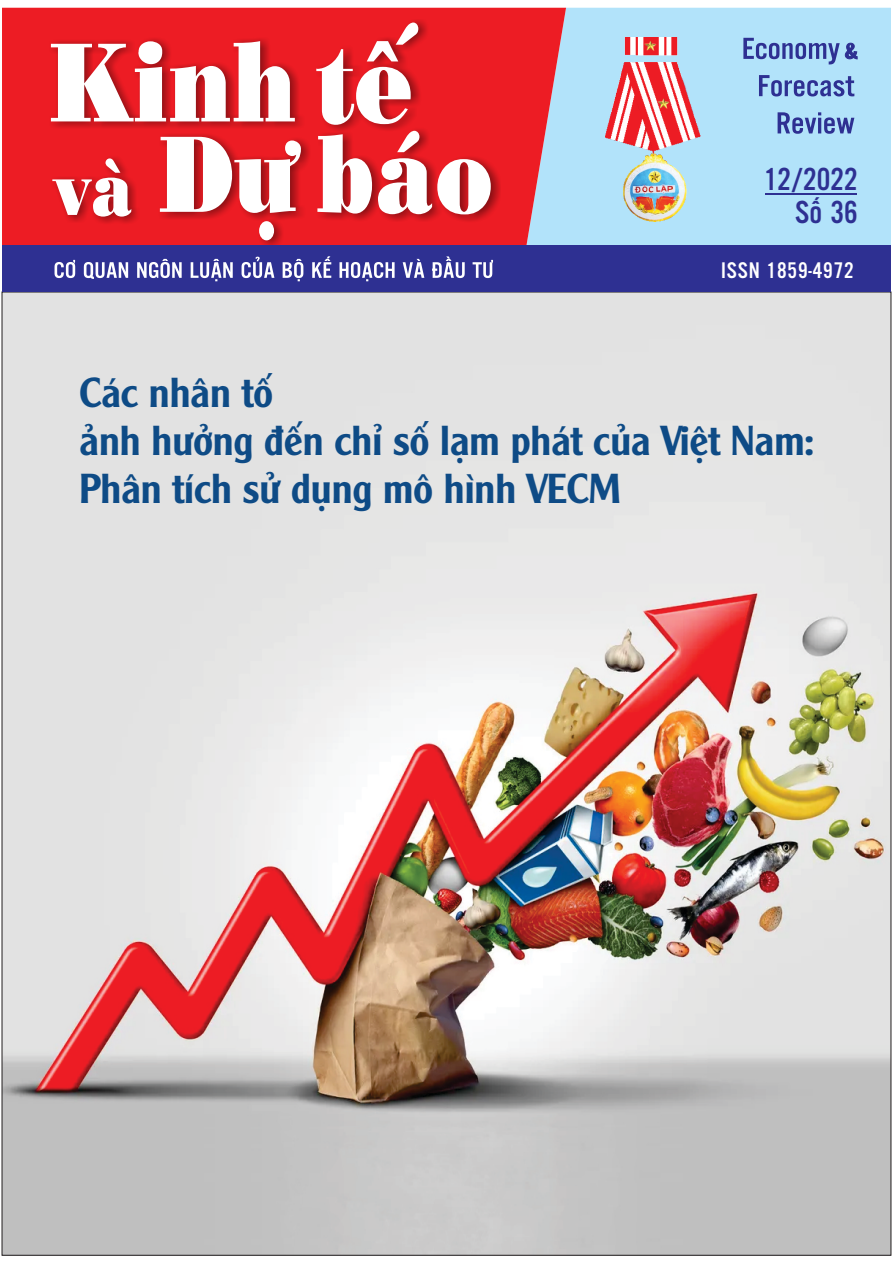
<style>
.page{position:relative;width:893px;height:1263px;background:#fff}
.page>*{position:absolute;margin:0;border:0;box-sizing:border-box;transform-origin:0 0}
.t1{font:40.5px/47.7px "UTM Alexander";color:#0e4b86;scale:.92 1}
.t2{font:33.15px "UTM Alter Gothic";color:#2e3092}
.t3{font:23.55px "UTM Alter Gothic";letter-spacing:.035em;color:#fff}
</style>
<div class="page">
<img style="left:4px;top:294px;width:885px;height:959px">
<div style="left:566px;top:8px;width:325px;height:237px;background:#b2e3fa"></div>
<svg style="left:2px;top:8px;width:564px;height:237px;background:#e43943"></svg>
<img style="left:50px;top:19px;width:451px;height:226px">
<svg style="left:160px;top:137px;width:141px;height:76px"></svg>
<svg style="left:317px;top:134px;width:55px;height:80px"></svg>
<svg style="left:378px;top:158px;width:113px;height:56px"></svg>
<div style="left:259px;top:221px;width:15px;height:19px;background:#fff;border-radius:50%"></div>
<div style="left:2px;top:245px;width:889px;height:47px;background:#2e3092"></div>
<svg style="left:55px;top:256px;width:438px;height:25px"></svg>
<svg style="left:51px;top:41px;width:244px;height:80px"></svg>
<svg style="left:316px;top:23px;width:102px;height:102px"></svg>
<svg style="left:52px;top:158px;width:79px;height:59px"></svg>
<svg style="left:397px;top:131px;width:22px;height:21px"></svg>
<img style="left:605px;top:38px;width:95px;height:184px">
<hr style="left:765px;top:193px;width:92px;height:1px;background:#2e3092">
<svg style="left:759px;top:75px;width:95px;height:21px;background:#7d9bd0"></svg>
<svg style="left:778px;top:112px;width:76px;height:22px;background:#7996cd"></svg>
<svg style="left:743px;top:38px;width:114px;height:26px;background:#85a7d7"></svg>
<p class="t2" style="left:764px;top:168px;width:95px">12/2022</p>
<p class="t2" style="left:795px;top:200px;width:64px">Số 36</p>
<p class="t3" style="left:721px;top:262px;width:134px">ISSN 1859-4972</p>
<p class="t1" style="left:79px;top:373px;width:799px">Các nhân tố<br>ảnh hưởng đến chỉ số lạm phát của Việt Nam:<br>Phân tích sử dụng mô hình VECM</p>
</div>
